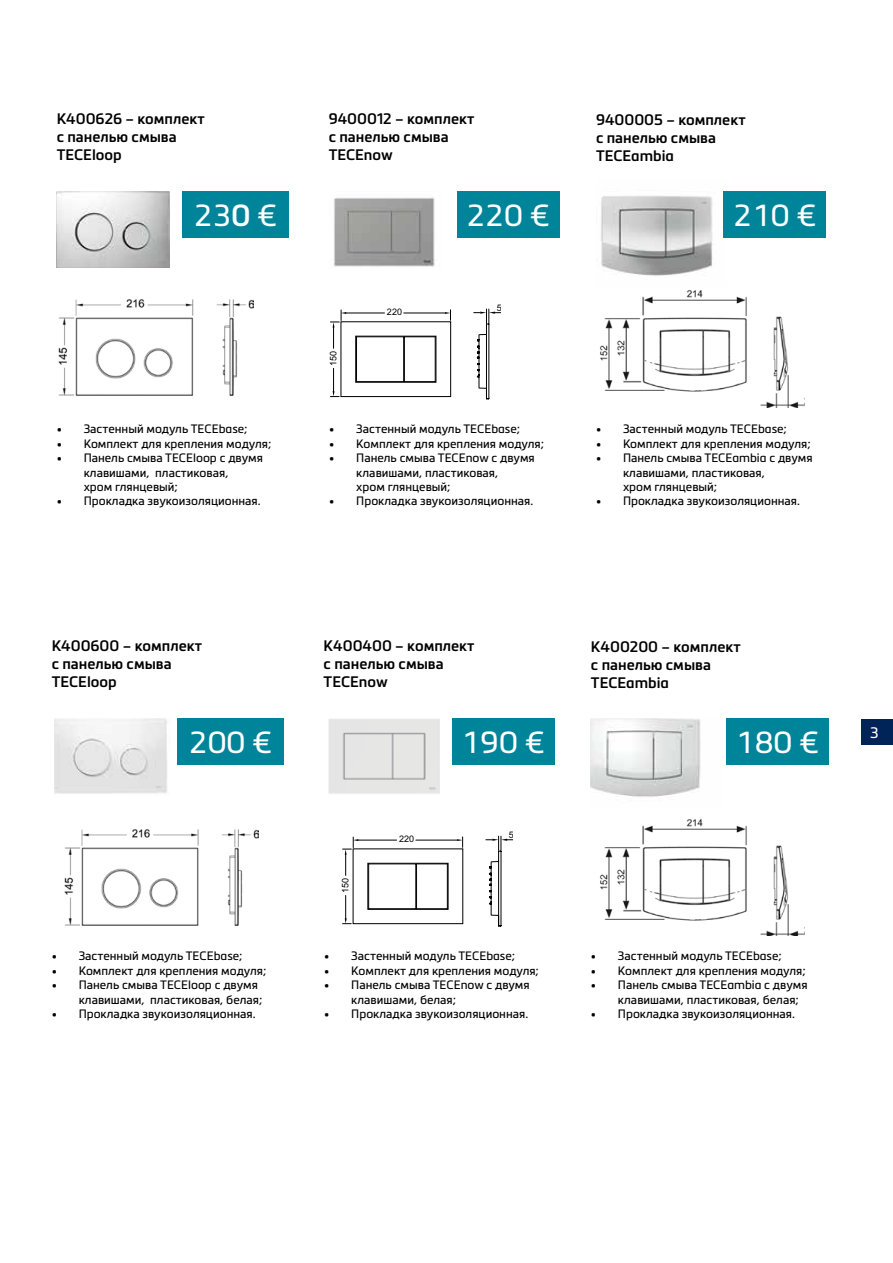
<style>
.page{position:relative;width:893px;height:1263px;background:#fff}
.page>*{position:absolute;margin:0;border:0;box-sizing:border-box;transform-origin:0 0}
.t1{font:30px "Metronic Pro";color:#fff}
.t2{font:600 15px/18px "Metronic Pro";color:#000}
.t3{font:15px "Metronic Pro";color:#fff}
.t4{font:12px/14.4px "Metronic Pro";color:#000}
.t5{font:9px "Arial";color:#000}
.s1{font-weight:600}
</style>
<div class="page">
<div style="left:862px;top:720px;width:31px;height:25px;background:#002358"></div>
<img style="left:57px;top:191px;width:112px;height:77px">
<img style="left:58px;top:299px;width:195px;height:97px">
<div style="left:182px;top:191px;width:107px;height:47px;background:#008499"></div>
<img style="left:333px;top:197px;width:102px;height:70px">
<div style="left:341px;top:321px;width:110px;height:76px;background:#fff;border:1px solid #000"></div>
<svg style="left:445px;top:310px;width:6px;height:10px"></svg>
<hr style="left:404px;top:313px;width:41px;height:1px;background:#000">
<svg style="left:330px;top:310px;width:106px;height:87px"></svg>
<hr style="left:346px;top:313px;width:38px;height:1px;background:#000">
<svg style="left:474px;top:309px;width:27px;height:90px"></svg>
<img style="left:600px;top:290px;width:204px;height:117px">
<img style="left:601px;top:191px;width:123px;height:85px">
<div style="left:724px;top:191px;width:102px;height:47px;background:#008499"></div>
<div style="left:457px;top:191px;width:102px;height:47px;background:#008499"></div>
<img style="left:54px;top:719px;width:114px;height:75px">
<div style="left:177px;top:718px;width:107px;height:47px;background:#008499"></div>
<img style="left:328px;top:719px;width:111px;height:75px">
<img style="left:591px;top:718px;width:110px;height:79px">
<div style="left:726px;top:718px;width:103px;height:46px;background:#008499"></div>
<div style="left:452px;top:718px;width:102px;height:47px;background:#008499"></div>
<img style="left:64px;top:829px;width:195px;height:96px">
<svg style="left:457px;top:837px;width:6px;height:10px"></svg>
<hr style="left:416px;top:840px;width:41px;height:1px;background:#000">
<svg style="left:342px;top:837px;width:106px;height:87px"></svg>
<hr style="left:358px;top:840px;width:39px;height:1px;background:#000">
<svg style="left:486px;top:836px;width:27px;height:90px"></svg>
<img style="left:600px;top:819px;width:204px;height:117px">
<p class="t2" style="left:57px;top:109px;width:150px">К400626 – комплект с панелью смыва<br>TECEloop</p>
<h1 class="t1" style="left:194px;top:194px;width:85px">23<span class="s1">0</span> €</h1>
<p class="t4" style="left:57px;top:421px;width:192px">• Застенный модуль TECEbase;</p>
<p class="t4" style="left:57px;top:436px;width:216px">• Комплект для крепления модуля;</p>
<p class="t4" style="left:84px;top:450px;width:181px;text-indent:-27px">• Панель смыва TECEloop с двумя клавишами, пластиковая,<br>хром глянцевый;</p>
<p class="t4" style="left:57px;top:493px;width:205px">• Прокладка звукоизоляционная.</p>
<p class="t2" style="left:329px;top:109px;width:147px">9400012 – комплект с панелью смыва<br>ТЕСЕnow</p>
<p class="t2" style="left:596px;top:110px;width:151px">9400005 – комплект с панелью смыва<br>ТЕСЕambia</p>
<p class="t5" style="left:327px;top:366px;width:17px;rotate:-90deg">150</p>
<p class="t5" style="left:387px;top:306px;width:17px">220</p>
<h1 class="t1" style="left:466px;top:194px;width:85px">220 €</h1>
<h1 class="t1" style="left:733px;top:194px;width:85px">210 €</h1>
<p class="t5" style="left:497px;top:302px;width:7px">5</p>
<p class="t4" style="left:329px;top:421px;width:192px">• Застенный модуль TECEbase;</p>
<p class="t4" style="left:329px;top:436px;width:216px">• Комплект для крепления модуля;</p>
<p class="t4" style="left:356px;top:450px;width:180px;text-indent:-27px">• Панель смыва TECEnow с двумя клавишами, пластиковая,<br>хром глянцевый;</p>
<p class="t4" style="left:329px;top:493px;width:205px">• Прокладка звукоизоляционная.</p>
<p class="t4" style="left:596px;top:421px;width:192px">• Застенный модуль TECEbase;</p>
<p class="t4" style="left:596px;top:436px;width:216px">• Комплект для крепления модуля;</p>
<p class="t4" style="left:623px;top:450px;width:191px;text-indent:-27px">• Панель смыва TECEambia с двумя клавишами, пластиковая,<br>хром глянцевый;</p>
<p class="t4" style="left:596px;top:493px;width:205px">• Прокладка звукоизоляционная.</p>
<p class="t2" style="left:52px;top:636px;width:152px">К400600 – комплект с панелью смыва<br>TECEloop</p>
<h1 class="t1" style="left:189px;top:721px;width:85px">200 €</h1>
<p class="t4" style="left:52px;top:948px;width:192px">• Застенный модуль TECEbase;</p>
<p class="t4" style="left:52px;top:963px;width:216px">• Комплект для крепления модуля;</p>
<p class="t4" style="left:79px;top:977px;width:185px;text-indent:-27px">• Панель смыва TECEloop с двумя клавишами, пластиковая, белая;</p>
<p class="t4" style="left:52px;top:1006px;width:205px">• Прокладка звукоизоляционная.</p>
<p class="t2" style="left:324px;top:636px;width:152px">К400400 – комплект с панелью смыва<br>ТЕСЕnow</p>
<p class="t2" style="left:591px;top:637px;width:151px">К400200 – комплект с панелью смыва<br>ТЕСЕambia</p>
<p class="t5" style="left:340px;top:893px;width:17px;rotate:-90deg">150</p>
<p class="t5" style="left:399px;top:833px;width:17px">220</p>
<h1 class="t1" style="left:461px;top:721px;width:85px">190 €</h1>
<h1 class="t1" style="left:736px;top:721px;width:85px">180 €</h1>
<p class="t5" style="left:509px;top:829px;width:7px">5</p>
<p class="t4" style="left:324px;top:948px;width:192px">• Застенный модуль TECEbase;</p>
<p class="t4" style="left:324px;top:963px;width:216px">• Комплект для крепления модуля;</p>
<p class="t4" style="left:351px;top:977px;width:180px;text-indent:-27px">• Панель смыва TECEnow с двумя клавишами, белая;</p>
<p class="t4" style="left:324px;top:1006px;width:205px">• Прокладка звукоизоляционная.</p>
<p class="t4" style="left:591px;top:948px;width:192px">• Застенный модуль TECEbase;</p>
<p class="t4" style="left:591px;top:963px;width:216px">• Комплект для крепления модуля;</p>
<p class="t4" style="left:618px;top:977px;width:191px;text-indent:-27px">• Панель смыва TECEambia с двумя клавишами, пластиковая, белая;</p>
<p class="t4" style="left:591px;top:1006px;width:205px">• Прокладка звукоизоляционная.</p>
<p class="t3" style="left:870px;top:722px;width:10px">3</p>
</div>
